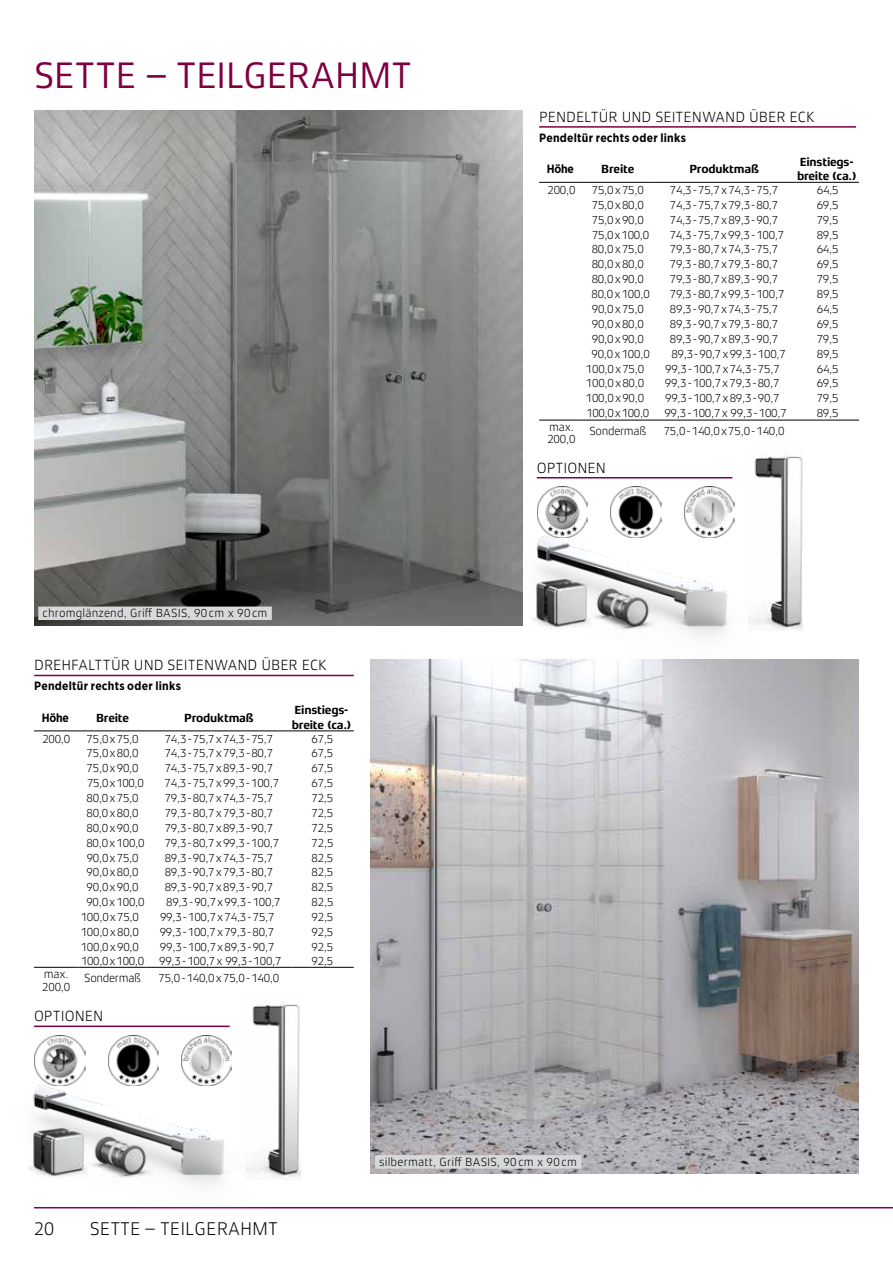
<style>
.page{position:relative;width:893px;height:1263px;background:#fff}
.page>*{position:absolute;margin:0;border:0;box-sizing:border-box;transform-origin:0 0}
.t1{font:37.5px "Xenois Sans Pro";letter-spacing:-.015em;color:#7e0041}
.t2{font:300 18.75px "Xenois Sans Pro";color:#000}
.t3{font:300 15px "Xenois Sans Pro";color:#000}
.t4{font:300 12px/12px "Xenois Sans Pro";letter-spacing:-.02em;color:#000}
.t5{font:700 12px/14.4px "Xenois Sans Pro";letter-spacing:-.02em;color:#000}
.t6{font:300 12px "Xenois Sans Pro";letter-spacing:.01em;color:#000}
.t7{font:700 12px "Gotham Narrow";letter-spacing:.02em;color:#000}
</style>
<div class="page">
<hr style="left:34px;top:1207px;width:859px;height:1px;background:#7e0041">
<img style="left:34px;top:111px;width:488px;height:514px">
<img style="left:371px;top:659px;width:488px;height:515px">
<div style="left:375px;top:1155px;width:206px;height:13px;background:#d6d8d9"></div>
<div style="left:38px;top:606px;width:234px;height:14px;background:#d6d8d9"></div>
<hr style="left:34px;top:675px;width:320px;height:1px;background:#7e0041">
<hr style="left:34px;top:730px;width:45px;height:1px;background:#000">
<hr style="left:79px;top:730px;width:68px;height:1px;background:#000">
<hr style="left:147px;top:730px;width:144px;height:1px;background:#000">
<hr style="left:291px;top:730px;width:63px;height:1px;background:#000">
<hr style="left:147px;top:967px;width:144px;height:1px;background:#000">
<hr style="left:291px;top:967px;width:63px;height:1px;background:#000">
<img style="left:28px;top:966px;width:242px;height:243px">
<img style="left:246px;top:994px;width:54px;height:185px">
<img style="left:35px;top:1035px;width:50px;height:51px">
<img style="left:108px;top:1035px;width:51px;height:51px">
<img style="left:182px;top:1035px;width:50px;height:51px">
<hr style="left:539px;top:126px;width:317px;height:2px;background:#7e0041">
<hr style="left:539px;top:182px;width:45px;height:1px;background:#000">
<hr style="left:584px;top:182px;width:68px;height:1px;background:#000">
<hr style="left:652px;top:182px;width:144px;height:1px;background:#000">
<hr style="left:796px;top:182px;width:63px;height:1px;background:#000">
<hr style="left:652px;top:420px;width:144px;height:1px;background:#000">
<hr style="left:796px;top:420px;width:63px;height:1px;background:#000">
<img style="left:490px;top:406px;width:283px;height:283px">
<img style="left:748px;top:445px;width:55px;height:186px">
<img style="left:537px;top:487px;width:51px;height:50px">
<img style="left:611px;top:487px;width:50px;height:50px">
<img style="left:684px;top:487px;width:51px;height:50px">
<h1 class="t1" style="left:34px;top:54px;width:379px">SETTE – TEILGERAHMT</h1>
<p class="t6" style="left:43px;top:606px;width:227px">chromglänzend, Griff BASIS, 90 cm x 90 cm</p>
<p class="t3" style="left:34px;top:657px;width:294px">DREHFALTTÜR UND SEITENWAND ÜBER ECK</p>
<p class="t7" style="left:34px;top:678px;width:148px">Pendeltür rechts oder links</p>
<p class="t7" style="left:42px;top:710px;width:29px">Höhe</p>
<p class="t5" style="left:96px;top:710px;width:35px">Breite</p>
<p class="t5" style="left:184px;top:710px;width:71px">Produktmaß</p>
<p class="t5" style="left:292px;top:703px;width:61px">Einstiegs&shy;breite (ca.)</p>
<p class="t4" style="left:42px;top:733px;width:29px">200,0</p>
<p class="t4" style="left:87px;top:733px;width:54px">75,0 x 75,0</p>
<p class="t4" style="left:165px;top:733px;width:110px">74,3 - 75,7 x 74,3 - 75,7</p>
<p class="t4" style="left:312px;top:733px;width:23px">67,5</p>
<p class="t4" style="left:87px;top:747px;width:54px">75,0 x 80,0</p>
<p class="t4" style="left:165px;top:747px;width:110px">74,3 - 75,7 x 79,3 - 80,7</p>
<p class="t4" style="left:312px;top:747px;width:23px">67,5</p>
<p class="t4" style="left:87px;top:762px;width:54px">75,0 x 90,0</p>
<p class="t4" style="left:165px;top:762px;width:110px">74,3 - 75,7 x 89,3 - 90,7</p>
<p class="t4" style="left:312px;top:762px;width:23px">67,5</p>
<p class="t4" style="left:87px;top:777px;width:58px">75,0 x 100,0</p>
<p class="t4" style="left:165px;top:777px;width:116px">74,3 - 75,7 x 99,3 - 100,7</p>
<p class="t4" style="left:312px;top:777px;width:23px">67,5</p>
<p class="t4" style="left:87px;top:792px;width:54px">80,0 x 75,0</p>
<p class="t4" style="left:165px;top:792px;width:110px">79,3 - 80,7 x 74,3 - 75,7</p>
<p class="t4" style="left:312px;top:792px;width:23px">72,5</p>
<p class="t4" style="left:87px;top:807px;width:54px">80,0 x 80,0</p>
<p class="t4" style="left:165px;top:807px;width:110px">79,3 - 80,7 x 79,3 - 80,7</p>
<p class="t4" style="left:312px;top:807px;width:23px">72,5</p>
<p class="t4" style="left:87px;top:822px;width:54px">80,0 x 90,0</p>
<p class="t4" style="left:165px;top:822px;width:110px">79,3 - 80,7 x 89,3 - 90,7</p>
<p class="t4" style="left:312px;top:822px;width:23px">72,5</p>
<p class="t4" style="left:86px;top:836px;width:60px">80,0 x 100,0</p>
<p class="t4" style="left:165px;top:836px;width:116px">79,3 - 80,7 x 99,3 - 100,7</p>
<p class="t4" style="left:312px;top:836px;width:23px">72,5</p>
<p class="t4" style="left:87px;top:851px;width:54px">90,0 x 75,0</p>
<p class="t4" style="left:165px;top:851px;width:110px">89,3 - 90,7 x 74,3 - 75,7</p>
<p class="t4" style="left:312px;top:851px;width:23px">82,5</p>
<p class="t4" style="left:87px;top:866px;width:54px">90,0 x 80,0</p>
<p class="t4" style="left:165px;top:866px;width:110px">89,3 - 90,7 x 79,3 - 80,7</p>
<p class="t4" style="left:312px;top:866px;width:23px">82,5</p>
<p class="t4" style="left:87px;top:881px;width:54px">90,0 x 90,0</p>
<p class="t4" style="left:165px;top:881px;width:110px">89,3 - 90,7 x 89,3 - 90,7</p>
<p class="t4" style="left:312px;top:881px;width:23px">82,5</p>
<p class="t4" style="left:86px;top:896px;width:60px">90,0 x 100,0</p>
<p class="t4" style="left:166px;top:896px;width:116px">89,3 - 90,7 x 99,3 - 100,7</p>
<p class="t4" style="left:312px;top:896px;width:23px">82,5</p>
<p class="t4" style="left:81px;top:911px;width:60px">100,0 x 75,0</p>
<p class="t4" style="left:160px;top:911px;width:116px">99,3 - 100,7 x 74,3 - 75,7</p>
<p class="t4" style="left:312px;top:911px;width:23px">92,5</p>
<p class="t4" style="left:81px;top:926px;width:60px">100,0 x 80,0</p>
<p class="t4" style="left:160px;top:926px;width:116px">99,3 - 100,7 x 79,3 - 80,7</p>
<p class="t4" style="left:312px;top:926px;width:23px">92,5</p>
<p class="t4" style="left:81px;top:941px;width:60px">100,0 x 90,0</p>
<p class="t4" style="left:160px;top:941px;width:116px">99,3 - 100,7 x 89,3 - 90,7</p>
<p class="t4" style="left:312px;top:941px;width:23px">92,5</p>
<p class="t4" style="left:81px;top:955px;width:64px">100,0 x 100,0</p>
<p class="t4" style="left:159px;top:955px;width:124px">99,3 - 100,7 x 99,3 - 100,7</p>
<p class="t4" style="left:312px;top:955px;width:23px">92,5</p>
<p class="t4" style="left:42px;top:968px;width:29px">max.<br>200,0</p>
<p class="t4" style="left:84px;top:972px;width:58px">Sondermaß</p>
<p class="t4" style="left:159px;top:972px;width:122px">75,0 - 140,0 x 75,0 - 140,0</p>
<p class="t3" style="left:34px;top:1008px;width:71px">OPTIONEN</p>
<p class="t3" style="left:539px;top:108px;width:277px">PENDELTÜR UND SEITENWAND ÜBER ECK</p>
<p class="t7" style="left:539px;top:130px;width:148px">Pendeltür rechts oder links</p>
<p class="t7" style="left:547px;top:161px;width:29px">Höhe</p>
<p class="t5" style="left:601px;top:162px;width:35px">Breite</p>
<p class="t5" style="left:689px;top:162px;width:71px">Produktmaß</p>
<p class="t5" style="left:797px;top:154px;width:61px">Einstiegs&shy;breite (ca.)</p>
<p class="t4" style="left:547px;top:184px;width:29px">200,0</p>
<p class="t4" style="left:592px;top:184px;width:54px">75,0 x 75,0</p>
<p class="t4" style="left:670px;top:184px;width:110px">74,3 - 75,7 x 74,3 - 75,7</p>
<p class="t4" style="left:817px;top:184px;width:23px">64,5</p>
<p class="t4" style="left:592px;top:199px;width:54px">75,0 x 80,0</p>
<p class="t4" style="left:670px;top:199px;width:110px">74,3 - 75,7 x 79,3 - 80,7</p>
<p class="t4" style="left:817px;top:199px;width:23px">69,5</p>
<p class="t4" style="left:592px;top:214px;width:54px">75,0 x 90,0</p>
<p class="t4" style="left:670px;top:214px;width:110px">74,3 - 75,7 x 89,3 - 90,7</p>
<p class="t4" style="left:817px;top:214px;width:23px">79,5</p>
<p class="t4" style="left:592px;top:228px;width:58px">75,0 x 100,0</p>
<p class="t4" style="left:670px;top:228px;width:116px">74,3 - 75,7 x 99,3 - 100,7</p>
<p class="t4" style="left:817px;top:228px;width:23px">89,5</p>
<p class="t4" style="left:592px;top:243px;width:54px">80,0 x 75,0</p>
<p class="t4" style="left:670px;top:243px;width:110px">79,3 - 80,7 x 74,3 - 75,7</p>
<p class="t4" style="left:817px;top:243px;width:23px">64,5</p>
<p class="t4" style="left:592px;top:258px;width:54px">80,0 x 80,0</p>
<p class="t4" style="left:670px;top:258px;width:110px">79,3 - 80,7 x 79,3 - 80,7</p>
<p class="t4" style="left:817px;top:258px;width:23px">69,5</p>
<p class="t4" style="left:592px;top:273px;width:54px">80,0 x 90,0</p>
<p class="t4" style="left:670px;top:273px;width:110px">79,3 - 80,7 x 89,3 - 90,7</p>
<p class="t4" style="left:817px;top:273px;width:23px">79,5</p>
<p class="t4" style="left:592px;top:288px;width:60px">80,0 x 100,0</p>
<p class="t4" style="left:670px;top:288px;width:116px">79,3 - 80,7 x 99,3 - 100,7</p>
<p class="t4" style="left:817px;top:288px;width:23px">89,5</p>
<p class="t4" style="left:592px;top:303px;width:54px">90,0 x 75,0</p>
<p class="t4" style="left:670px;top:303px;width:110px">89,3 - 90,7 x 74,3 - 75,7</p>
<p class="t4" style="left:817px;top:303px;width:23px">64,5</p>
<p class="t4" style="left:592px;top:318px;width:54px">90,0 x 80,0</p>
<p class="t4" style="left:670px;top:318px;width:110px">89,3 - 90,7 x 79,3 - 80,7</p>
<p class="t4" style="left:817px;top:318px;width:23px">69,5</p>
<p class="t4" style="left:592px;top:333px;width:54px">90,0 x 90,0</p>
<p class="t4" style="left:670px;top:333px;width:110px">89,3 - 90,7 x 89,3 - 90,7</p>
<p class="t4" style="left:817px;top:333px;width:23px">79,5</p>
<p class="t4" style="left:592px;top:348px;width:60px">90,0 x 100,0</p>
<p class="t4" style="left:671px;top:348px;width:116px">89,3 - 90,7 x 99,3 - 100,7</p>
<p class="t4" style="left:817px;top:348px;width:23px">89,5</p>
<p class="t4" style="left:586px;top:362px;width:60px">100,0 x 75,0</p>
<p class="t4" style="left:665px;top:362px;width:116px">99,3 - 100,7 x 74,3 - 75,7</p>
<p class="t4" style="left:817px;top:362px;width:23px">64,5</p>
<p class="t4" style="left:586px;top:377px;width:60px">100,0 x 80,0</p>
<p class="t4" style="left:665px;top:377px;width:116px">99,3 - 100,7 x 79,3 - 80,7</p>
<p class="t4" style="left:817px;top:377px;width:23px">69,5</p>
<p class="t4" style="left:586px;top:392px;width:60px">100,0 x 90,0</p>
<p class="t4" style="left:665px;top:392px;width:116px">99,3 - 100,7 x 89,3 - 90,7</p>
<p class="t4" style="left:817px;top:392px;width:23px">79,5</p>
<p class="t4" style="left:586px;top:407px;width:64px">100,0 x 100,0</p>
<p class="t4" style="left:664px;top:407px;width:124px">99,3 - 100,7 x 99,3 - 100,7</p>
<p class="t4" style="left:817px;top:407px;width:23px">89,5</p>
<p class="t4" style="left:547px;top:421px;width:29px">max.<br>200,0</p>
<p class="t4" style="left:589px;top:425px;width:58px">Sondermaß</p>
<p class="t4" style="left:664px;top:425px;width:122px">75,0 - 140,0 x 75,0 - 140,0</p>
<p class="t3" style="left:537px;top:459px;width:71px">OPTIONEN</p>
<h2 class="t2" style="left:34px;top:1218px;width:22px">20</h2>
<h2 class="t2" style="left:90px;top:1218px;width:190px">SETTE – TEILGERAHMT</h2>
<p class="t6" style="left:379px;top:1155px;width:199px">silbermatt, Griff BASIS, 90 cm x 90 cm</p>
</div>
